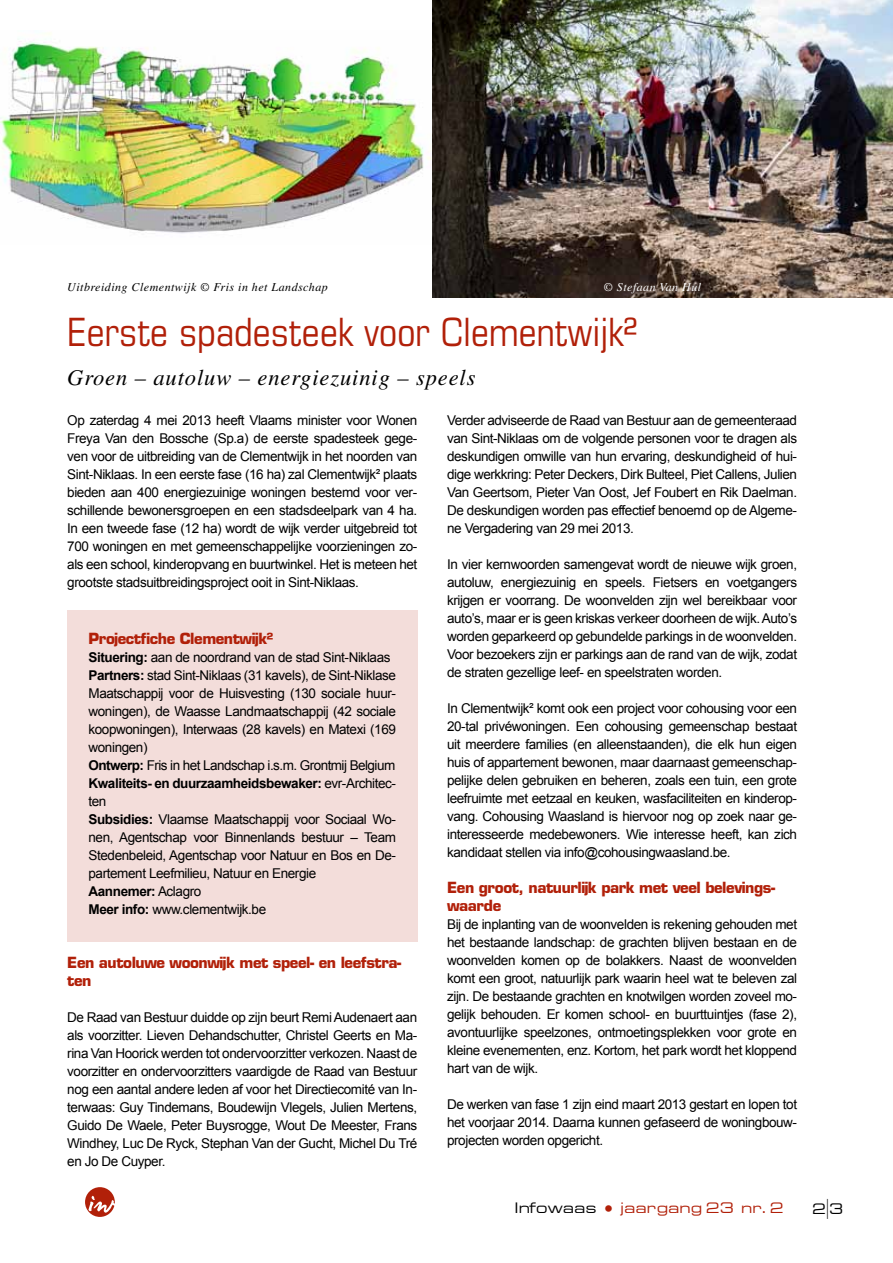
<style>
.page{position:relative;width:893px;height:1263px;background:#fff}
.page>*{position:absolute;margin:0;border:0;box-sizing:border-box;transform-origin:0 0}
.t1{font:condensed 39px "Eurostile";color:#b12009}
.t2{font:italic 22.5px "Times";letter-spacing:.04em;color:#000}
.t3{font:700 15px/18px "Eurostile";letter-spacing:-.03em;color:#b12009}
.t4{font:13.5px/18px "Arial";letter-spacing:-.03em;color:#000;text-align:justify}
.t5{font:13.5px "Thekla Extended";letter-spacing:.03em;color:#b12009}
.t6{font:13.5px "Thekla Extended";color:#000}
.t7{font:italic 12px "Times";letter-spacing:.04em;color:#000}
.t8{font:italic 12px "Times";letter-spacing:.04em;color:#fff}
.s1{font-weight:700}
.s2{color:#000}
.s3{font-family:"Eurostile";font-weight:700;font-stretch:condensed;font-size:18px}
</style>
<div class="page">
<div style="left:67px;top:610px;width:350px;height:332px;background:#f3ddda"></div>
<svg style="left:85px;top:1187px;width:30px;height:30px"></svg>
<img style="left:0;top:30px;width:433px;height:214px">
<img style="left:433px;top:0;width:460px;height:298px">
<p class="t7" style="left:67px;top:280px;width:262px">Uitbreiding Clementwijk © Fris in het Landschap</p>
<p class="t8" style="left:604px;top:280px;width:99px">© Stefaan Van Hul</p>
<h1 class="t1" style="left:67px;top:308px;width:572px">Eerste spadesteek voor Clementwijk²</h1>
<h2 class="t2" style="left:67px;top:365px;width:410px">Groen – autoluw – energiezuinig – speels</h2>
<p class="t4" style="left:67px;top:411px;width:352px">Op zaterdag 4 mei 2013 heeft Vlaams minister voor Wonen Freya Van den Bossche (Sp.a) de eerste spadesteek gege&shy;ven voor de uitbreiding van de Clementwijk in het noorden van Sint-Niklaas. In een eerste fase (16 ha) zal Clementwijk² plaats bieden aan 400 energiezuinige woningen bestemd voor ver&shy;schillende bewonersgroepen en een stadsdeelpark van 4 ha.<br>In een tweede fase (12 ha) wordt de wijk verder uitgebreid tot 700 woningen en met gemeenschappelijke voorzieningen zo&shy;als een school, kinderopvang en buurtwinkel. Het is meteen het grootste stadsuitbreidingsproject ooit in Sint-Niklaas.</p>
<p class="t4" style="left:447px;top:411px;width:352px">Verder adviseerde de Raad van Bestuur aan de gemeenteraad van Sint-Niklaas om de volgende personen voor te dragen als deskundigen omwille van hun ervaring, deskundigheid of hui&shy;dige werkkring: Peter Deckers, Dirk Bulteel, Piet Callens, Julien Van Geertsom, Pieter Van Oost, Jef Foubert en Rik Daelman.<br>De deskundigen worden pas effectief benoemd op de Algeme&shy;ne Vergadering van 29 mei 2013.</p>
<p class="t4" style="left:447px;top:555px;width:352px">In vier kernwoorden samengevat wordt de nieuwe wijk groen, autoluw, energiezuinig en speels. Fietsers en voetgangers krijgen er voorrang. De woonvelden zijn wel bereikbaar voor auto’s, maar er is geen kriskas verkeer doorheen de wijk. Auto’s worden geparkeerd op gebundelde parkings in de woonvelden.<br>Voor bezoekers zijn er parkings aan de rand van de wijk, zodat de straten gezellige leef- en speelstraten worden.</p>
<p class="t4" style="left:447px;top:699px;width:352px">In Clementwijk² komt ook een project voor cohousing voor een 20-tal privéwoningen. Een cohousing gemeenschap bestaat uit meerdere families (en alleenstaanden), die elk hun eigen huis of appartement bewonen, maar daarnaast gemeenschap&shy;pelijke delen gebruiken en beheren, zoals een tuin, een grote leefruimte met eetzaal en keuken, wasfaciliteiten en kinderop&shy;vang. Cohousing Waasland is hiervoor nog op zoek naar ge&shy;ïnteresseerde medebewoners. Wie interesse heeft, kan zich kandidaat stellen via info@cohousingwaasland.be.</p>
<p class="t3" style="left:447px;top:878px;width:330px">Een groot, natuurlijk park met veel belevings&shy;waarde</p>
<p class="t4" style="left:447px;top:915px;width:352px">Bij de inplanting van de woonvelden is rekening gehouden met het bestaande landschap: de grachten blijven bestaan en de woonvelden komen op de bolakkers. Naast de woonvelden komt een groot, natuurlijk park waarin heel wat te beleven zal zijn. De bestaande grachten en knotwilgen worden zoveel mo&shy;gelijk behouden. Er komen school- en buurttuintjes (fase 2), avontuurlijke speelzones, ontmoetingsplekken voor grote en kleine evenementen, enz. Kortom, het park wordt het kloppend hart van de wijk.</p>
<p class="t4" style="left:447px;top:1095px;width:352px">De werken van fase 1 zijn eind maart 2013 gestart en lopen tot het voorjaar 2014. Daarna kunnen gefaseerd de woningbouw&shy;projecten worden opgericht.</p>
<p class="t3" style="left:89px;top:630px;width:186px">Projectfiche Clementwijk²</p>
<p class="t4" style="left:89px;top:649px;width:309px;text-align:left"><span class="s1">Situering:</span> aan de noordrand van de stad Sint-Niklaas <span class="s1">Partners:</span> stad Sint-Niklaas (31 kavels), de Sint-Niklase Maatschappij voor de Huisvesting (130 sociale huur&shy;woningen), de Waasse Landmaatschappij (42 sociale koopwoningen), Interwaas (28 kavels) en Matexi (169 woningen)<br><span class="s1">Ontwerp:</span> Fris in het Landschap i.s.m. Grontmij Belgium <span class="s1">Kwaliteits- en duurzaamheidsbewaker:</span> evr-Architec&shy;ten<br><span class="s1">Subsidies:</span> Vlaamse Maatschappij voor Sociaal Wo&shy;nen, Agentschap voor Binnenlands bestuur – Team Stedenbeleid, Agentschap voor Natuur en Bos en De&shy;partement Leefmilieu, Natuur en Energie<br><span class="s1">Aannemer:</span> Aclagro<br><span class="s1">Meer info:</span> www.clementwijk.be</p>
<p class="t3" style="left:67px;top:954px;width:335px">Een autoluwe woonwijk met speel- en leefstra&shy;ten</p>
<p class="t4" style="left:67px;top:1009px;width:352px">De Raad van Bestuur duidde op zijn beurt Remi Audenaert aan als voorzitter. Lieven Dehandschutter, Christel Geerts en Ma&shy;rina Van Hoorick werden tot ondervoorzitter verkozen. Naast de voorzitter en ondervoorzitters vaardigde de Raad van Bestuur nog een aantal andere leden af voor het Directiecomité van In&shy;terwaas: Guy Tindemans, Boudewijn Vlegels, Julien Mertens, Guido De Waele, Peter Buysrogge, Wout De Meester, Frans Windhey, Luc De Ryck, Stephan Van der Gucht, Michel Du Tré en Jo De Cuyper.</p>
<p class="t5" style="left:515px;top:1198px;width:270px"><span class="s2">Infowaas</span> <span class="s3">•</span> jaargang 23 nr. 2</p>
<p class="t6" style="left:812px;top:1199px;width:32px">2|3</p>
</div>
